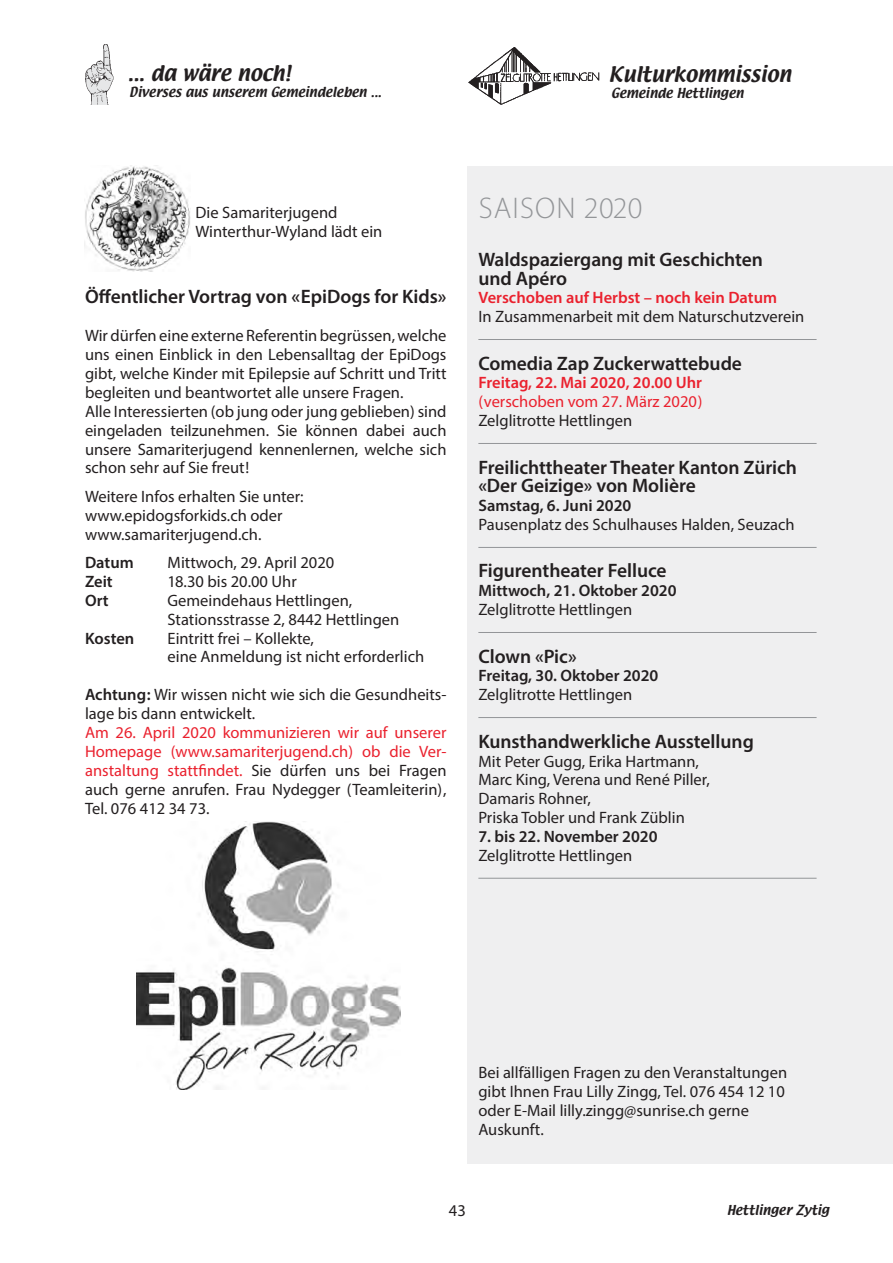
<style>
.page{position:relative;width:893px;height:1263px;background:#fff}
.page>*{position:absolute;margin:0;border:0;box-sizing:border-box;transform-origin:0 0}
.t1{font:300 30px "Myriad Pro";letter-spacing:.04em;color:#939598}
.t2{font:600 19.5px/18.9px "Myriad Pro";letter-spacing:-.005em;color:#231f20}
.t3{font:18.9px "Textile";color:#231f20}
.t4{font:16.5px/18.9px "Myriad Pro";color:#231f20}
.t5{font:16.5px/18.9px "Myriad Pro";color:#ea212e;text-align:justify}
.t6{font:600 16.5px "Myriad Pro";color:#231f20}
.t7{font:600 16.5px "Myriad Pro";color:#ea212e}
.t8{font:12.15px "Textile";color:#231f20}
.t9{font:12px "Textile";letter-spacing:.005em;color:#231f20}
.s1{font-weight:600}
.s2{color:#231f20}
</style>
<div class="page">
<img style="left:85px;top:44px;width:29px;height:61px">
<img style="left:136px;top:821px;width:265px;height:268px">
<img style="left:85px;top:166px;width:105px;height:106px">
<img style="left:468px;top:48px;width:132px;height:57px">
<div style="left:468px;top:166px;width:425px;height:997px;background:#efeff0"></div>
<hr style="left:478px;top:339px;width:339px;height:1px;background:#939598">
<hr style="left:478px;top:443px;width:339px;height:1px;background:#939598">
<hr style="left:478px;top:547px;width:339px;height:1px;background:#939598">
<hr style="left:478px;top:632px;width:339px;height:1px;background:#939598">
<hr style="left:478px;top:717px;width:339px;height:1px;background:#939598">
<hr style="left:478px;top:878px;width:339px;height:1px;background:#939598">
<p class="t3" style="left:128px;top:60px;width:164px">... da wäre noch!</p>
<p class="t8" style="left:129px;top:83px;width:254px">Diverses aus unserem Gemeindeleben ...</p>
<p class="t3" style="left:609px;top:61px;width:184px">Kulturkommission</p>
<p class="t8" style="left:611px;top:84px;width:134px">Gemeinde Hettlingen</p>
<p class="t4" style="left:196px;top:203px;width:188px">Die Samariterjugend<br>Winterthur-Wyland lädt ein</p>
<p class="t2" style="left:85px;top:287px;width:363px">Öffentlicher Vortrag von «EpiDogs for Kids»</p>
<p class="t4" style="left:85px;top:326px;width:363px">Wir dürfen eine externe Referentin begrüssen, welche uns einen Einblick in den Lebensalltag der EpiDogs gibt, welche Kinder mit Epilepsie auf Schritt und Tritt begleiten und beantwortet alle unsere Fragen.<br>Alle Interessierten (ob jung oder jung geblieben) sind eingeladen teilzunehmen. Sie können dabei auch unsere Samariterjugend kennenlernen, welche sich schon sehr auf Sie freut!</p>
<p class="t4" style="left:85px;top:487px;width:220px">Weitere Infos erhalten Sie unter: www.epidogsforkids.ch oder www.samariterjugend.ch.</p>
<p class="t6" style="left:85px;top:552px;width:50px">Datum</p>
<p class="t4" style="left:168px;top:553px;width:168px">Mittwoch, 29. April 2020</p>
<p class="t6" style="left:85px;top:571px;width:29px">Zeit</p>
<p class="t4" style="left:168px;top:572px;width:131px">18.30 bis 20.00 Uhr</p>
<p class="t6" style="left:85px;top:590px;width:25px">Ort</p>
<p class="t4" style="left:168px;top:590px;width:233px">Gemeindehaus Hettlingen,<br>Stationsstrasse 2, 8442 Hettlingen</p>
<p class="t6" style="left:85px;top:627px;width:51px">Kosten</p>
<p class="t4" style="left:168px;top:628px;width:258px">Eintritt frei – Kollekte,<br>eine Anmeldung ist nicht erforderlich</p>
<p class="t4" style="left:85px;top:685px;width:363px"><span class="s1">Achtung:</span> Wir wissen nicht wie sich die Gesundheits&shy;lage bis dann entwickelt.</p>
<p class="t5" style="left:85px;top:723px;width:363px">Am 26. April 2020 kommunizieren wir auf unserer Homepage (www.samariterjugend.ch) ob die Ver&shy;anstaltung stattfindet. <span class="s2">Sie dürfen uns bei Fragen auch gerne anrufen. Frau Nydegger (Teamleiterin), Tel. 076 412 34 73.</span></p>
<h1 class="t1" style="left:479px;top:190px;width:165px">SAISON 2020</h1>
<p class="t2" style="left:478px;top:249px;width:286px">Waldspaziergang mit Geschichten und Apéro</p>
<p class="t7" style="left:478px;top:287px;width:300px">Verschoben auf Herbst – noch kein Datum</p>
<p class="t4" style="left:478px;top:307px;width:327px">In Zusammenarbeit mit dem Naturschutzverein</p>
<p class="t2" style="left:478px;top:353px;width:265px">Comedia Zap Zuckerwattebude</p>
<p class="t7" style="left:478px;top:372px;width:225px">Freitag, 22. Mai 2020, 20.00 Uhr</p>
<p class="t5" style="left:478px;top:392px;width:226px">(verschoben vom 27. März 2020)</p>
<p class="t4" style="left:478px;top:411px;width:155px">Zelglitrotte Hettlingen</p>
<p class="t2" style="left:478px;top:457px;width:320px">Freilichttheater Theater Kanton Zürich «Der Geizige» von Molière</p>
<p class="t6" style="left:478px;top:495px;width:155px">Samstag, 6. Juni 2020</p>
<p class="t4" style="left:478px;top:515px;width:318px">Pausenplatz des Schulhauses Halden, Seuzach</p>
<p class="t2" style="left:478px;top:561px;width:190px">Figurentheater Felluce</p>
<p class="t6" style="left:478px;top:580px;width:200px">Mittwoch, 21. Oktober 2020</p>
<p class="t4" style="left:478px;top:600px;width:155px">Zelglitrotte Hettlingen</p>
<p class="t2" style="left:478px;top:646px;width:100px">Clown «Pic»</p>
<p class="t6" style="left:478px;top:665px;width:182px">Freitag, 30. Oktober 2020</p>
<p class="t4" style="left:478px;top:685px;width:155px">Zelglitrotte Hettlingen</p>
<p class="t2" style="left:478px;top:731px;width:277px">Kunsthandwerkliche Ausstellung</p>
<p class="t4" style="left:478px;top:751px;width:233px">Mit Peter Gugg, Erika Hartmann,<br>Marc King, Verena und René Piller,<br>Damaris Rohner,<br>Priska Tobler und Frank Züblin</p>
<p class="t6" style="left:478px;top:826px;width:181px">7. bis 22. November 2020</p>
<p class="t4" style="left:478px;top:846px;width:155px">Zelglitrotte Hettlingen</p>
<p class="t4" style="left:478px;top:1063px;width:310px">Bei allfälligen Fragen zu den Veranstaltungen gibt Ihnen Frau Lilly Zingg, Tel. 076 454 12 10 oder E-Mail lilly.zingg@sunrise.ch gerne Auskunft.</p>
<p class="t4" style="left:449px;top:1200px;width:18px">43</p>
<p class="t9" style="left:727px;top:1202px;width:104px">Hettlinger Zytig</p>
</div>
